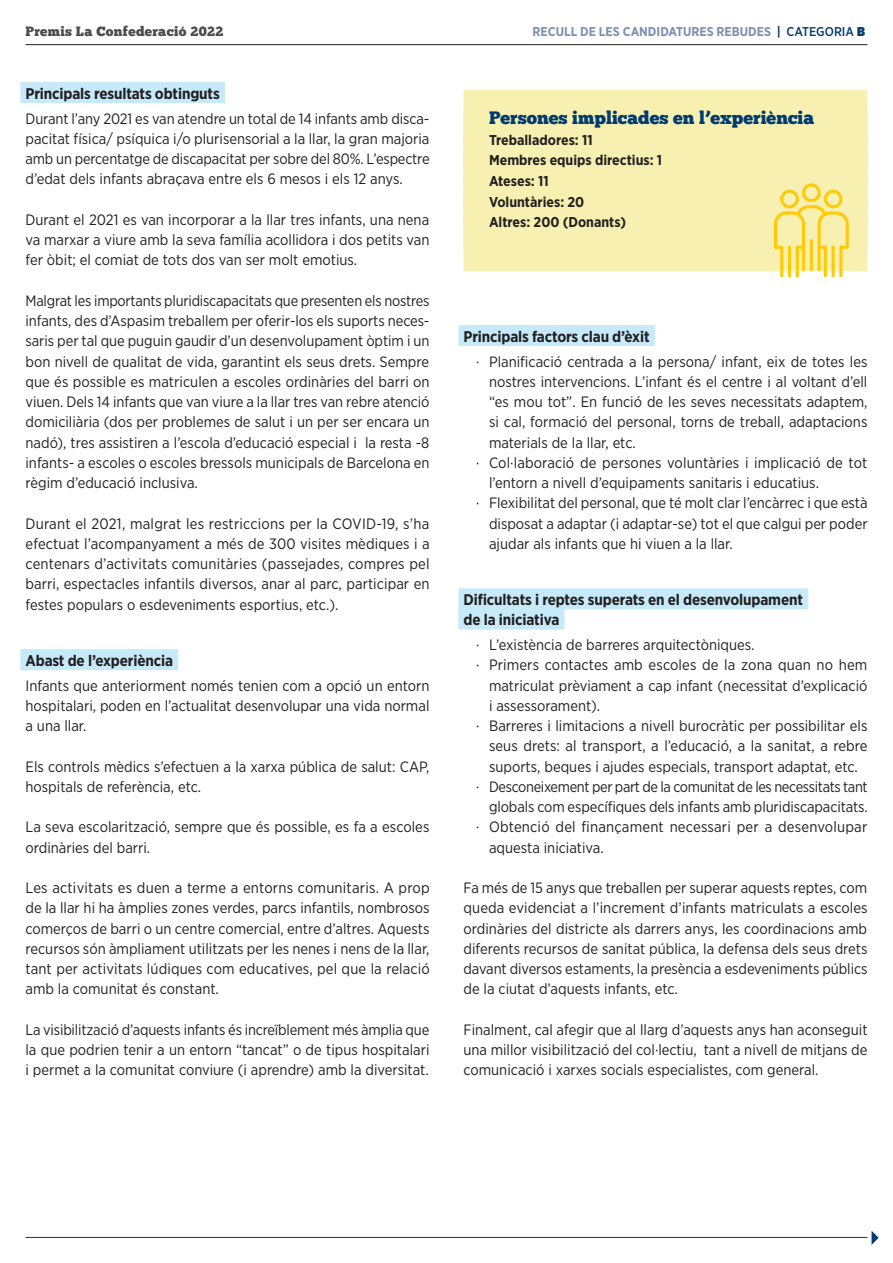
<style>
.page{position:relative;width:893px;height:1263px;background:#fff}
.page>*{position:absolute;margin:0;border:0;box-sizing:border-box;transform-origin:0 0}
._06__Text_fitxa_fina{font:18px "Chunk Five";color:#003b70}
._01_TITOLET_blau{font:700 15.45px "Gotham Narrow";letter-spacing:-.01em;color:#231f20}
.t1{font:15px/20.2px "Gotham Narrow";color:#231f20;text-align:justify}
.t2{font:15px/20.2px "Gotham Narrow";letter-spacing:-.02em;color:#231f20;text-align:right}
._06__Text_fitxa_fina-2{font:700 14.25px "Gotham Narrow";color:#231f20}
.t3{font:13.5px "Chunk Five";letter-spacing:.02em;color:#4b4c4d}
.t4{font:700 12.75px "Gotham Narrow";color:#7c90b1}
.s1{color:#003b70}
.s2{font-weight:500;color:#003b70}
.s3{font-weight:900;color:#003b70}
</style>
<div class="page">
<hr style="left:26px;top:44px;width:841px;height:1px;background:#231f20">
<hr style="left:26px;top:1237px;width:841px;height:1px;background:#003b70">
<svg style="left:871px;top:1231px;width:8px;height:14px"></svg>
<div style="left:20px;top:82px;width:205px;height:21px;background:#c6eafa"></div>
<div style="left:20px;top:649px;width:158px;height:21px;background:#c6eafa"></div>
<div style="left:463px;top:90px;width:404px;height:57px;background:#f7f0b0"></div>
<div style="left:463px;top:131px;width:404px;height:57px;background:#f7f0b0"></div>
<div style="left:463px;top:173px;width:404px;height:57px;background:#f7f0b0"></div>
<div style="left:463px;top:214px;width:404px;height:57px;background:#f7f0b0"></div>
<div style="left:458px;top:325px;width:197px;height:21px;background:#c6eafa"></div>
<div style="left:458px;top:588px;width:350px;height:21px;background:#c6eafa"></div>
<div style="left:458px;top:609px;width:107px;height:21px;background:#c6eafa"></div>
<svg style="left:774px;top:183px;width:75px;height:94px"></svg>
<p class="t3" style="left:26px;top:24px;width:199px">Premis La Confederació 2022</p>
<p class="t4" style="left:533px;top:24px;width:334px">RECULL DE LES CANDIDATURES REBUDES <span class="s1">|</span> <span class="s2">CATEGORIA</span> <span class="s3">B</span></p>
<p class="_01_TITOLET_blau" style="left:26px;top:83px;width:196px">Principals resultats obtinguts</p>
<p class="t1" style="left:26px;top:108px;width:406px">Durant l’any 2021 es van atendre un total de 14 infants amb disca&shy;pacitat física/ psíquica i/o plurisensorial a la llar, la gran majoria amb un percentatge de discapacitat per sobre del 80%. L’espectre d’edat dels infants abraçava entre els 6 mesos i els 12 anys.</p>
<p class="t1" style="left:26px;top:209px;width:405px">Durant el 2021 es van incorporar a la llar tres infants, una nena va marxar a viure amb la seva família acollidora i dos petits van fer òbit; el comiat de tots dos van ser molt emotius.</p>
<p class="t1" style="left:26px;top:290px;width:406px">Malgrat les importants pluridiscapacitats que presenten els nostres infants, des d’Aspasim treballem per oferir-los els suports neces&shy;saris per tal que puguin gaudir d’un desenvolupament òptim i un bon nivell de qualitat de vida, garantint els seus drets. Sempre que és possible es matriculen a escoles ordinàries del barri on viuen. Dels 14 infants que van viure a la llar tres van rebre atenció domiciliària (dos per problemes de salut i un per ser encara un nadó), tres assistiren a l’escola d’educació especial i la resta -8 infants- a escoles o escoles bressols municipals de Barcelona en règim d’educació inclusiva.</p>
<p class="t1" style="left:26px;top:513px;width:406px">Durant el 2021, malgrat les restriccions per la COVID-19, s’ha efectuat l’acompanyament a més de 300 visites mèdiques i a centenars d’activitats comunitàries (passejades, compres pel barri, espectacles infantils diversos, anar al parc, participar en festes populars o esdeveniments esportius, etc.).</p>
<p class="_01_TITOLET_blau" style="left:26px;top:650px;width:149px">Abast de l’experiència</p>
<p class="t1" style="left:26px;top:675px;width:405px">Infants que anteriorment només tenien com a opció un entorn hospitalari, poden en l’actualitat desenvolupar una vida normal a una llar.</p>
<p class="t1" style="left:26px;top:756px;width:405px">Els controls mèdics s’efectuen a la xarxa pública de salut: CAP, hospitals de referència, etc.</p>
<p class="t1" style="left:26px;top:817px;width:405px">La seva escolarització, sempre que és possible, es fa a escoles ordinàries del barri.</p>
<p class="t1" style="left:26px;top:877px;width:406px">Les activitats es duen a terme a entorns comunitaris. A prop de la llar hi ha àmplies zones verdes, parcs infantils, nombrosos comerços de barri o un centre comercial, entre d’altres. Aquests recursos són àmpliament utilitzats per les nenes i nens de la llar, tant per activitats lúdiques com educatives, pel que la relació amb la comunitat és constant.</p>
<p class="t1" style="left:26px;top:1019px;width:405px">La visibilització d’aquests infants és increïblement més àmplia que la que podrien tenir a un entorn “tancat” o de tipus hospitalari i permet a la comunitat conviure (i aprendre) amb la diversitat.</p>
<p class="_06__Text_fitxa_fina" style="left:489px;top:107px;width:327px">Persones implicades en l’experiència</p>
<p class="_06__Text_fitxa_fina-2" style="left:489px;top:131px;width:105px">Treballadores: 11</p>
<p class="_06__Text_fitxa_fina-2" style="left:489px;top:151px;width:175px">Membres equips directius: 1</p>
<p class="_06__Text_fitxa_fina-2" style="left:489px;top:172px;width:61px">Ateses: 11</p>
<p class="_06__Text_fitxa_fina-2" style="left:489px;top:193px;width:97px">Voluntàries: 20</p>
<p class="_06__Text_fitxa_fina-2" style="left:489px;top:213px;width:139px">Altres: 200 (Donants)</p>
<p class="_01_TITOLET_blau" style="left:463px;top:326px;width:188px">Principals factors clau d’èxit</p>
<p class="t1" style="left:489px;top:351px;width:380px;text-indent:-13px">· Planificació centrada a la persona/ infant, eix de totes les nostres intervencions. L’infant és el centre i al voltant d’ell “es mou tot”. En funció de les seves necessitats adaptem, si cal, formació del personal, torns de treball, adaptacions materials de la llar, etc.</p>
<p class="t1" style="left:489px;top:452px;width:380px;text-indent:-13px">· Col·laboració de persones voluntàries i implicació de tot l’entorn a nivell d’equipaments sanitaris i educatius.</p>
<p class="t1" style="left:489px;top:493px;width:380px;text-indent:-13px">· Flexibilitat del personal, que té molt clar l’encàrrec i que està disposat a adaptar (i adaptar-se) tot el que calgui per poder ajudar als infants que hi viuen a la llar.</p>
<p class="_01_TITOLET_blau" style="left:463px;top:590px;width:341px">Dificultats i reptes superats en el desenvolupament</p>
<p class="_01_TITOLET_blau" style="left:463px;top:610px;width:97px">de la iniciativa</p>
<p class="t1" style="left:476px;top:634px;width:280px">· L’existència de barreres arquitectòniques.</p>
<p class="t1" style="left:489px;top:655px;width:380px;text-indent:-13px">· Primers contactes amb escoles de la zona quan no hem matriculat prèviament a cap infant (necessitat d’explicació i assessorament).</p>
<p class="t1" style="left:489px;top:715px;width:380px;text-indent:-13px">· Barreres i limitacions a nivell burocràtic per possibilitar els seus drets: al transport, a l’educació, a la sanitat, a rebre suports, beques i ajudes especials, transport adaptat, etc.</p>
<p class="t2" style="left:476px;top:776px;width:393px">· Desconeixement per part de la comunitat de les necessitats tant globals com específiques dels infants amb pluridiscapacitats.</p>
<p class="t1" style="left:489px;top:817px;width:380px;text-indent:-13px">· Obtenció del finançament necessari per a desenvolupar aquesta iniciativa.</p>
<p class="t1" style="left:463px;top:877px;width:406px">Fa més de 15 anys que treballen per superar aquests reptes, com queda evidenciat a l’increment d’infants matriculats a escoles ordinàries del districte als darrers anys, les coordinacions amb diferents recursos de sanitat pública, la defensa dels seus drets davant diversos estaments, la presència a esdeveniments públics de la ciutat d’aquests infants, etc.</p>
<p class="t1" style="left:463px;top:1019px;width:405px">Finalment, cal afegir que al llarg d’aquests anys han aconseguit una millor visibilització del col·lectiu, tant a nivell de mitjans de comunicació i xarxes socials especialistes, com general.</p>
</div>
